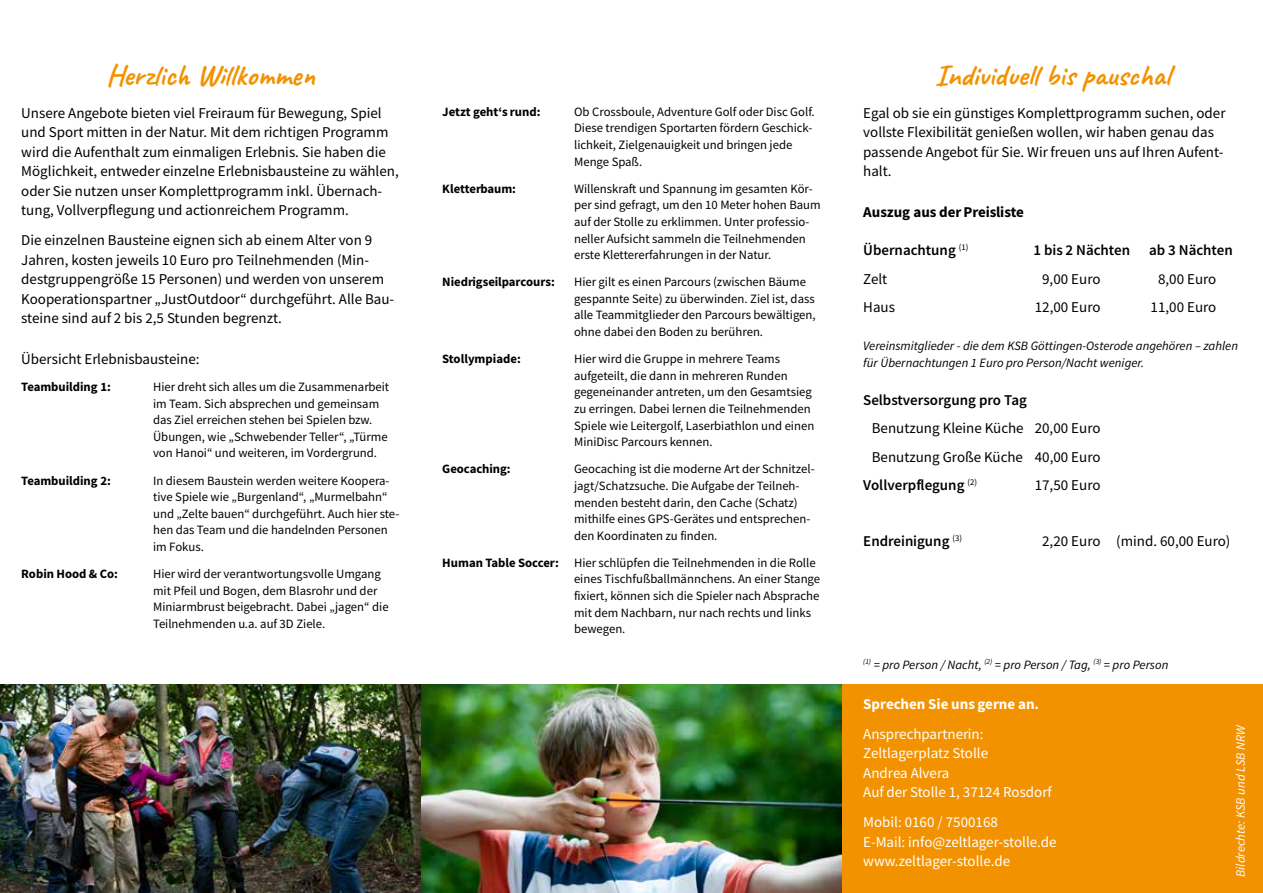
<style>
.page{position:relative;width:1263px;height:893px;background:#fff}
.page>*{position:absolute;margin:0;border:0;box-sizing:border-box;transform-origin:0 0}
.t1{font:700 30px "Caveat";color:#f39200}
.t2{font:15px/19.5px "Source Sans Variable";letter-spacing:.02em;color:#000}
.t3{font:15px/19.5px "Source Sans Variable";letter-spacing:.025em;color:#fff}
.t4{font:15px "Source Sans Variable";letter-spacing:.045em;color:#000}
.t5{font:12.75px/16.5px "Source Sans Variable";letter-spacing:.02em;color:#000}
.t6{font:italic 12.75px/16.5px "Source Sans Variable";letter-spacing:.015em;color:#000}
.t7{font:12.75px "Source Sans Variable";letter-spacing:.04em;color:#000}
.t8{font:italic 12.75px "Source Sans Variable";letter-spacing:.015em;color:#fff}
.t9{font:12.75px "Source Sans Variable";letter-spacing:.045em;color:#000}
.t10{font:12.75px "Source Sans Variable";letter-spacing:.05em;color:#000}
</style>
<div class="page">
<img style="left:0;top:685px;width:842px;height:208px">
<div style="left:842px;top:685px;width:421px;height:208px;background:#f39200"></div>
<h1 class="t1" style="left:106px;top:56px;width:210px">Herzlich Willkommen</h1>
<p class="t2" style="left:21px;top:103px;width:378px">Unsere Angebote bieten viel Freiraum für Bewegung, Spiel und Sport mitten in der Natur. Mit dem richtigen Programm wird die Aufenthalt zum einmaligen Erlebnis. Sie haben die Möglichkeit, entweder einzelne Erlebnisbausteine zu wählen, oder Sie nutzen unser Komplettprogramm inkl. Übernach&shy;tung, Vollverpflegung und actionreichem Programm.</p>
<p class="t2" style="left:21px;top:231px;width:374px">Die einzelnen Bausteine eignen sich ab einem Alter von 9<br>Jahren, kosten jeweils 10 Euro pro Teilnehmenden (Min&shy;destgruppengröße 15 Personen) und werden von unserem Kooperationspartner „JustOutdoor“ durchgeführt. Alle Bau&shy;steine sind auf 2 bis 2,5 Stunden begrenzt.</p>
<p class="t2" style="left:21px;top:349px;width:179px">Übersicht Erlebnisbausteine:</p>
<p class="t7" style="left:21px;top:379px;width:90px">Teambuilding 1:</p>
<p class="t5" style="left:153px;top:379px;width:237px">Hier dreht sich alles um die Zusammenarbeit im Team. Sich absprechen und gemeinsam das Ziel erreichen stehen bei Spielen bzw.<br>Übungen, wie „Schwebender Teller“, „Türme von Hanoi“ und weiteren, im Vordergrund.</p>
<p class="t7" style="left:21px;top:473px;width:90px">Teambuilding 2:</p>
<p class="t5" style="left:153px;top:472px;width:248px">In diesem Baustein werden weitere Koopera&shy;tive Spiele wie „Burgenland“, „Murmelbahn“ und „Zelte bauen“ durchgeführt. Auch hier ste&shy;hen das Team und die handelnden Personen im Fokus.</p>
<p class="t5" style="left:21px;top:566px;width:97px">Robin Hood &amp; Co:</p>
<p class="t5" style="left:153px;top:566px;width:237px">Hier wird der verantwortungsvolle Umgang mit Pfeil und Bogen, dem Blasrohr und der Miniarmbrust beigebracht. Dabei „jagen“ die Teilnehmenden u.a. auf 3D Ziele.</p>
<p class="t9" style="left:442px;top:104px;width:99px">Jetzt geht‘s rund:</p>
<p class="t5" style="left:574px;top:103px;width:241px">Ob Crossboule, Adventure Golf oder Disc Golf.<br>Diese trendigen Sportarten fördern Geschick&shy;lichkeit, Zielgenauigkeit und bringen jede Menge Spaß.</p>
<p class="t7" style="left:442px;top:181px;width:74px">Kletterbaum:</p>
<p class="t5" style="left:574px;top:180px;width:248px">Willenskraft und Spannung im gesamten Kör&shy;per sind gefragt, um den 10 Meter hohen Baum auf der Stolle zu erklimmen. Unter professio&shy;neller Aufsicht sammeln die Teilnehmenden erste Klettererfahrungen in der Natur.</p>
<p class="t7" style="left:442px;top:274px;width:113px">Niedrigseilparcours:</p>
<p class="t5" style="left:574px;top:274px;width:243px">Hier gilt es einen Parcours (zwischen Bäume gespannte Seite) zu überwinden. Ziel ist, dass alle Teammitglieder den Parcours bewältigen, ohne dabei den Boden zu berühren.</p>
<p class="t10" style="left:442px;top:351px;width:79px">Stollympiade:</p>
<p class="t5" style="left:574px;top:351px;width:242px">Hier wird die Gruppe in mehrere Teams aufgeteilt, die dann in mehreren Runden gegeneinander antreten, um den Gesamtsieg zu erringen. Dabei lernen die Teilnehmenden Spiele wie Leitergolf, Laserbiathlon und einen MiniDisc Parcours kennen.</p>
<p class="t7" style="left:442px;top:461px;width:69px">Geocaching:</p>
<p class="t5" style="left:574px;top:461px;width:242px">Geocaching ist die moderne Art der Schnitzel&shy;jagt/Schatzsuche. Die Aufgabe der Teilneh&shy;menden besteht darin, den Cache (Schatz) mithilfe eines GPS-Gerätes und entsprechen&shy;den Koordinaten zu finden.</p>
<p class="t7" style="left:442px;top:555px;width:117px">Human Table Soccer:</p>
<p class="t5" style="left:574px;top:554px;width:247px">Hier schlüpfen die Teilnehmenden in die Rolle eines Tischfußballmännchens. An einer Stange fixiert, können sich die Spieler nach Absprache mit dem Nachbarn, nur nach rechts und links bewegen.</p>
<h1 class="t1" style="left:935px;top:56px;width:237px">Individuell bis pauschal</h1>
<p class="t2" style="left:863px;top:103px;width:363px">Egal ob sie ein günstiges Komplettprogramm suchen, oder vollste Flexibilität genießen wollen, wir haben genau das passende Angebot für Sie. Wir freuen uns auf Ihren Aufent&shy;halt.</p>
<p class="t4" style="left:863px;top:203px;width:162px">Auszug aus der Preisliste</p>
<p class="t2" style="left:863px;top:241px;width:106px">Übernachtung <sup>(1)</sup></p>
<p class="t2" style="left:1033px;top:241px;width:98px">1 bis 2 Nächten</p>
<p class="t2" style="left:1149px;top:241px;width:85px">ab 3 Nächten</p>
<p class="t2" style="left:863px;top:269px;width:25px">Zelt</p>
<p class="t2" style="left:1042px;top:269px;width:60px">9,00 Euro</p>
<p class="t2" style="left:1158px;top:269px;width:60px">8,00 Euro</p>
<p class="t2" style="left:863px;top:297px;width:33px">Haus</p>
<p class="t2" style="left:1035px;top:297px;width:67px">12,00 Euro</p>
<p class="t2" style="left:1150px;top:297px;width:67px">11,00 Euro</p>
<p class="t6" style="left:863px;top:338px;width:376px">Vereinsmitglieder - die dem KSB Göttingen-Osterode angehören – zahlen für Übernachtungen 1 Euro pro Person/Nacht weniger.</p>
<p class="t2" style="left:863px;top:391px;width:165px">Selbstversorgung pro Tag</p>
<p class="t2" style="left:872px;top:419px;width:230px">Benutzung Kleine Küche 20,00 Euro</p>
<p class="t2" style="left:872px;top:447px;width:230px">Benutzung Große Küche 40,00 Euro</p>
<p class="t2" style="left:863px;top:475px;width:115px">Vollverpflegung <sup>(2)</sup></p>
<p class="t2" style="left:1035px;top:475px;width:67px">17,50 Euro</p>
<p class="t2" style="left:863px;top:532px;width:100px">Endreinigung <sup>(3)</sup></p>
<p class="t2" style="left:1042px;top:532px;width:189px">2,20 Euro (mind. 60,00 Euro)</p>
<p class="t6" style="left:863px;top:656px;width:306px"><sup>(1)</sup> = pro Person / Nacht, <sup>(2)</sup> = pro Person / Tag, <sup>(3)</sup> = pro Person</p>
<p class="t3" style="left:863px;top:689px;width:176px;line-height:30.2px">Sprechen Sie uns gerne an.<br>Ansprechpartnerin:</p>
<p class="t3" style="left:863px;top:744px;width:190px">Zeltlagerplatz Stolle<br>Andrea Alvera<br>Auf der Stolle 1, 37124 Rosdorf</p>
<p class="t3" style="left:863px;top:813px;width:195px">Mobil: 0160 / 7500168<br>E-Mail: info@zeltlager-stolle.de www.zeltlager-stolle.de</p>
<p class="t8" style="left:1233px;top:877px;width:154px;rotate:-90deg">Bildrechte: KSB und LSB NRW</p>
</div>
